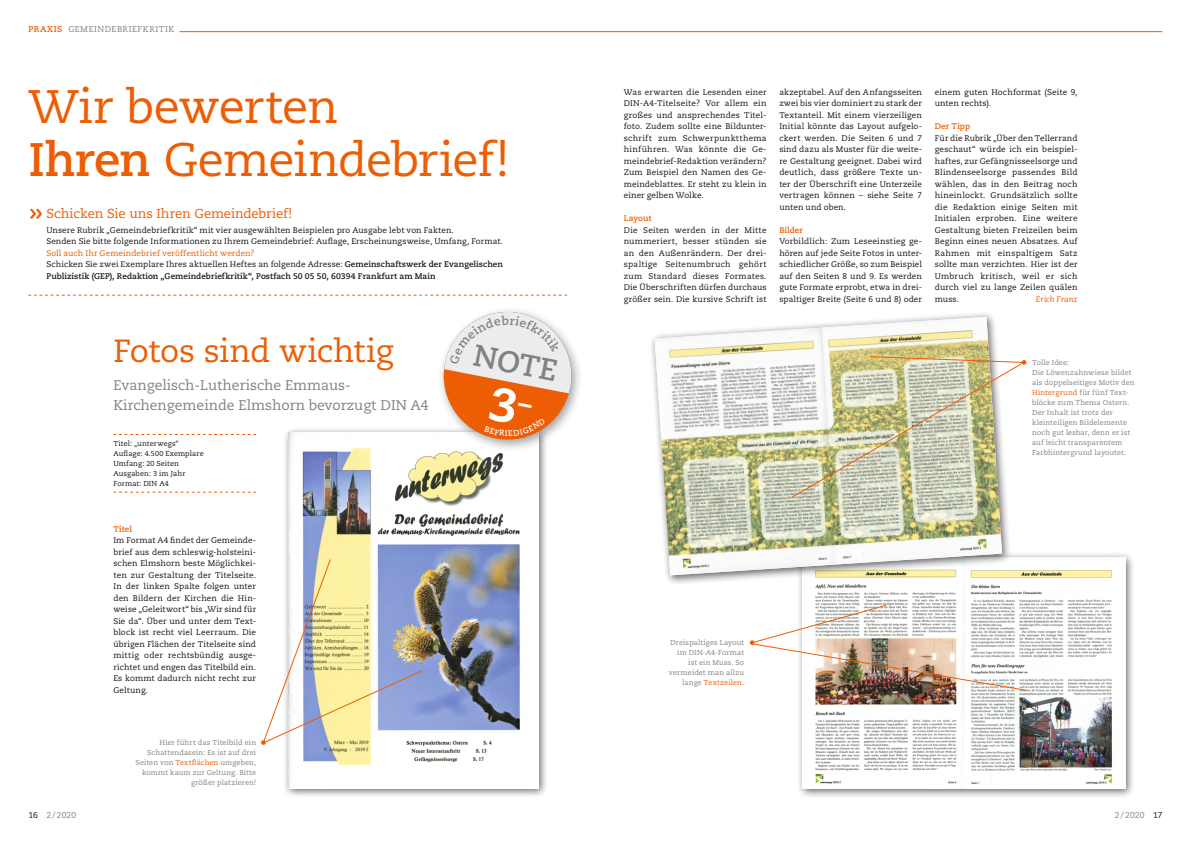
<style>
.page{position:relative;width:1191px;height:842px;background:#fff}
.page>*{position:absolute;margin:0;border:0;box-sizing:border-box;transform-origin:0 0}
.t1{font:47px/53.5px "Caecilia LT Std";letter-spacing:-.02em;color:#ed5d03}
.t2{font:32px "Caecilia LT Std";letter-spacing:-.015em;color:#ed5d03}
.t3{font:700 30.3px "Caecilia LT Std";color:#818281}
.t4{font:30px "Caecilia LT Std";color:#ed5d03}
.t5{font:14px/20px "Caecilia LT Std";color:#818281}
.t6{font:13px "Caecilia LT Std";letter-spacing:-.01em;color:#ed5d03}
.t7{font:8.5px "Caecilia LT Std";letter-spacing:.06em;color:#818281}
.t8{font:8.2px/11.5px "Caecilia LT Std";letter-spacing:.01em;color:#141415;text-align:justify}
.t9{font:700 8.2px/11.5px "Caecilia LT Std";letter-spacing:.01em;color:#141415}
.t10{font:700 8.2px "Caecilia LT Std";color:#ed5d03}
.t11{font:italic 8.2px "Caecilia LT Std";color:#ed5d03}
.t12{font:7.2px/10px "Caecilia LT Std";letter-spacing:.015em;color:#818281;text-align:right}
.t13{font:7.2px/10px "Caecilia LT Std";letter-spacing:.015em;color:#141415}
.s1{font-weight:700;color:#ed5d03}
.s2{font-weight:700}
.s3{font-weight:400;color:#ed5d03}
.s4{font-weight:400}
.s5{color:#ed5d03}
.s6{color:#141415}
</style>
<div class="page">
<div style="left:283px;top:427px;width:265px;height:371px;background:#141415;opacity:.65"></div>
<img style="left:289px;top:433px;width:249px;height:355px">
<hr style="left:179px;top:31px;width:983px;height:1px;background:#ed5d03">
<div style="left:797px;top:551px;width:338px;height:247px;background:#141415;opacity:.65"></div>
<img style="left:802px;top:557px;width:323px;height:231px">
<div style="left:648px;top:311px;width:363px;height:274px;background:#141415;opacity:.65"></div>
<img style="left:654px;top:317px;width:348px;height:258px">
<svg style="left:28px;top:295px;width:539px;height:1px"></svg>
<svg style="left:113px;top:434px;width:143px;height:1px"></svg>
<svg style="left:113px;top:492px;width:143px;height:1px"></svg>
<div style="left:437px;top:306px;width:146px;height:146px;background:#141415;opacity:.4"></div>
<svg style="left:791px;top:356px;width:235px;height:142px"></svg>
<img style="left:749px;top:604px;width:278px;height:87px">
<svg style="left:261px;top:558px;width:161px;height:187px"></svg>
<svg style="left:438px;top:312px;width:139px;height:133px"></svg>
<p class="t7" style="left:28px;top:24px;width:148px"><span class="s1">PRAXIS</span> GEMEINDEBRIEFKRITIK</p>
<h1 class="t1" style="left:28px;top:80px;width:483px">Wir bewerten<br><span class="s2">Ihren</span> Gemeindebrief!</h1>
<h3 class="t4" style="left:28px;top:194px;width:16px">»</h3>
<h3 class="t6" style="left:46px;top:206px;width:247px">Schicken Sie uns Ihren Gemeindebrief!</h3>
<p class="t8" style="left:46px;top:224px;width:458px">Unsere Rubrik „Gemeindebriefkritik“ mit vier ausgewählten Beispielen pro Ausgabe lebt von Fakten.<br>Senden Sie bitte folgende Informationen zu Ihrem Gemeindebrief: Auflage, Erscheinungsweise, Umfang, Format.</p>
<p class="t9" style="left:46px;top:247px;width:458px"><span class="s3">Soll auch Ihr Gemeindebrief veröffentlicht werden?<br></span><span class="s4">Schicken Sie zwei Exemplare Ihres aktuellen Heftes an folgende Adresse:</span> Gemeinschaftswerk der Evangelischen<br>Publizistik (GEP), Redaktion „Gemeindebriefkritik“, Postfach 50 05 50, 60394 Frankfurt am Main</p>
<h2 class="t2" style="left:113px;top:332px;width:281px">Fotos sind wichtig</h2>
<h3 class="t3" style="left:477px;top:337px;width:86px;rotate:11deg">NOTE</h3>
<h3 class="t5" style="left:113px;top:376px;width:316px">Evangelisch-Lutherische Emmaus-<br>Kirchengemeinde Elmshorn bevorzugt DIN A4</h3>
<p class="t13" style="left:113px;top:439px;width:92px">Titel: „unterwegs“<br>Auflage: 4.500 Exemplare<br>Umfang: 20 Seiten<br>Ausgaben: 3 im Jahr<br>Format: DIN A4</p>
<p class="t10" style="left:113px;top:524px;width:20px">Titel</p>
<p class="t8" style="left:113px;top:535px;width:144px">Im Format A4 findet der Gemeinde&shy;brief aus dem schleswig-holsteini&shy;schen Elmshorn beste Möglichkei&shy;ten zur Gestaltung der Titelseite.<br>In der linken Spalte folgen unter den Bildern der Kirchen die Hin&shy;weise „Geleitwort“ bis „Wir sind für Sie da“. Über und unter dem Text&shy;block ist recht viel Leerraum. Die übrigen Flächen der Titelseite sind mittig oder rechtsbündig ausge&shy;richtet und engen das Titelbild ein.<br>Es kommt dadurch nicht recht zur Geltung.</p>
<p class="t12" style="left:136px;top:737px;width:122px">Hier führt das Titelbild ein<br>Schattendasein: Es ist auf drei<br>Seiten von <span class="s5">Textflächen</span> umgeben, kommt kaum zur Geltung. Bitte größer platzieren!</p>
<p class="t8" style="left:624px;top:86px;width:144px">Was erwarten die Lesenden einer DIN-A4-Titelseite? Vor allem ein großes und ansprechendes Titel&shy;foto. Zudem sollte eine Bildunter&shy;schrift zum Schwerpunktthema hinführen. Was könnte die Ge&shy;meindebrief-Redaktion verändern?<br>Zum Beispiel den Namen des Ge&shy;meindeblattes. Er steht zu klein in einer gelben Wolke.</p>
<p class="t10" style="left:624px;top:213px;width:29px">Layout</p>
<p class="t8" style="left:624px;top:224px;width:144px">Die Seiten werden in der Mitte nummeriert, besser stünden sie an den Außenrändern. Der drei&shy;spaltige Seitenumbruch gehört zum Standard dieses Formates.<br>Die Überschriften dürfen durchaus größer sein. Die kursive Schrift ist</p>
<p class="t8" style="left:779px;top:86px;width:144px">akzeptabel. Auf den Anfangsseiten zwei bis vier dominiert zu stark der Textanteil. Mit einem vierzeiligen Initial könnte das Layout aufgelo&shy;ckert werden. Die Seiten 6 und 7 sind dazu als Muster für die weite&shy;re Gestaltung geeignet. Dabei wird deutlich, dass größere Texte un&shy;ter der Überschrift eine Unterzeile vertragen können – siehe Seite 7 unten und oben.</p>
<p class="t10" style="left:779px;top:225px;width:25px">Bilder</p>
<p class="t8" style="left:779px;top:236px;width:144px">Vorbildlich: Zum Leseeinstieg ge&shy;hören auf jede Seite Fotos in unter&shy;schiedlicher Größe, so zum Beispiel auf den Seiten 8 und 9. Es werden gute Formate erprobt, etwa in drei&shy;spaltiger Breite (Seite 6 und 8) oder</p>
<p class="t8" style="left:934px;top:86px;width:144px">einem guten Hochformat (Seite 9, unten rechts).</p>
<p class="t10" style="left:934px;top:121px;width:37px">Der Tipp</p>
<p class="t8" style="left:934px;top:132px;width:144px">Für die Rubrik „Über den Tellerrand geschaut“ würde ich ein beispiel&shy;haftes, zur Gefängnisseelsorge und Blindenseelsorge passendes Bild wählen, das in den Beitrag noch hineinlockt. Grundsätzlich sollte die Redaktion einige Seiten mit Initialen erproben. Eine weitere Gestaltung bieten Freizeilen beim Beginn eines neuen Absatzes. Auf Rahmen mit einspaltigem Satz sollte man verzichten. Hier ist der Umbruch kritisch, weil er sich durch viel zu lange Zeilen quälen muss.</p>
<p class="t11" style="left:1035px;top:294px;width:43px">Erich Franz</p>
<p class="t12" style="left:1032px;top:358px;width:104px;text-align:left">Tolle Idee:<br>Die Löwenzahnwiese bildet als doppelseitiges Motiv den<br><span class="s5">Hintergrund</span> für fünf Text&shy;blöcke zum Thema Ostern.<br>Der Inhalt ist trotz der kleinteiligen Bildelemente noch gut lesbar, denn er ist auf leicht transparentem<br>Farbhintergrund layoutet.</p>
<p class="t12" style="left:669px;top:637px;width:77px">Dreispaltiges Layout im DIN-A4-Format ist ein Muss. So vermeidet man allzu lange <span class="s5">Textzeilen</span>.</p>
<p class="t7" style="left:28px;top:810px;width:49px"><span class="s6">16</span> 2 / 2020</p>
<p class="t7" style="left:1115px;top:810px;width:49px">2 / 2020 <span class="s6">17</span></p>
</div>
